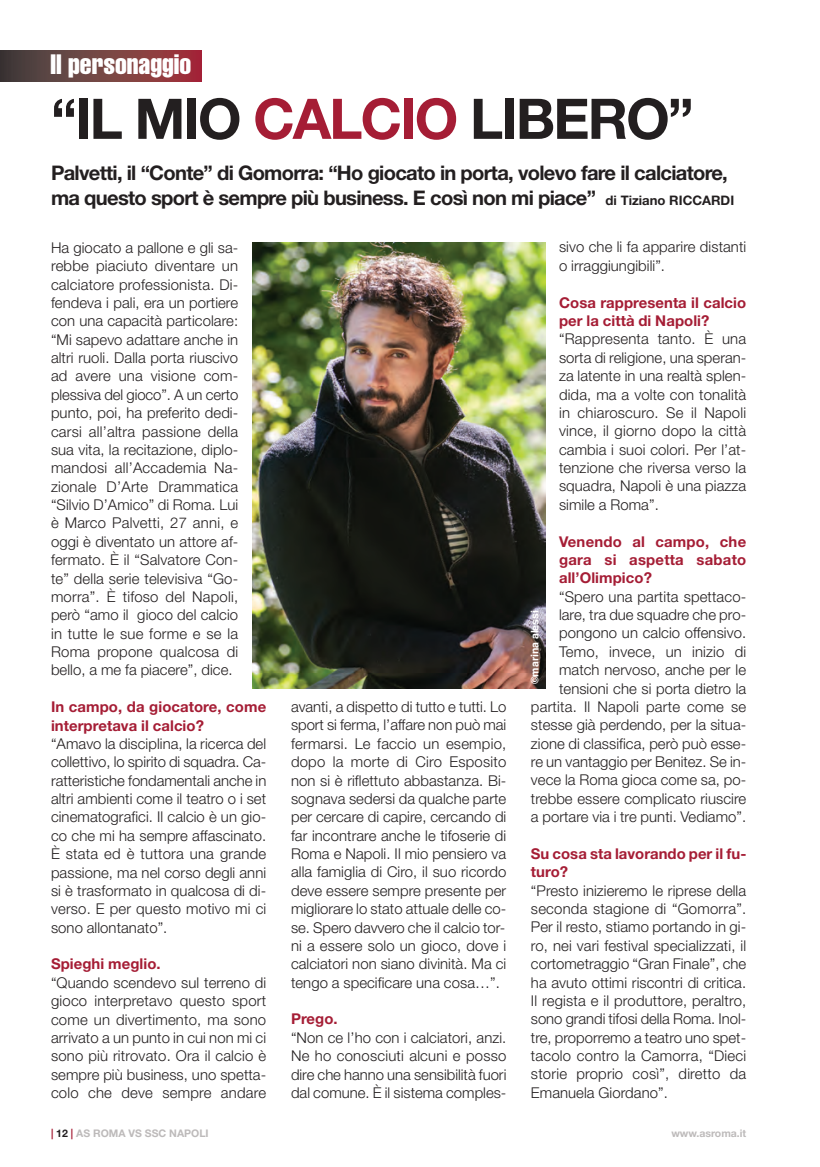
<style>
.page{position:relative;width:820px;height:1167px;background:#fff}
.page>*{position:absolute;margin:0;border:0;box-sizing:border-box;transform-origin:0 0}
.t1{font:700 56px "Helvetica Neue LT Pro";letter-spacing:-.035em;color:#231f20}
.t2{font:extra-condensed 27.65px "Helvetica";color:#fff}
.t3{font:700 20.12px/24.5px "Helvetica Neue LT Pro";letter-spacing:-.035em;color:#231f20}
.t4{font:300 14.88px/18.4px "Helvetica Neue LT Pro";letter-spacing:.005em;color:#231f20;text-align:justify}
.t5{font:700 14.88px/18.4px "Helvetica Neue LT Pro";letter-spacing:.005em;color:#a51d35}
.t6{font:700 10.5px "Helvetica Neue LT Pro";color:#bdbaba}
.t7{font:700 10.5px "Helvetica";color:#fff}
.s1{color:#a51d35}
.s2{font-size:13.12px}
.s3{color:#231f20}
</style>
<div class="page">
<svg style="left:0;top:51px;width:201px;height:31px;background:#733e3f"></svg>
<img style="left:252px;top:242px;width:292px;height:446px">
<h2 class="t2" style="left:51px;top:54px;width:142px">Il personaggio</h2>
<h1 class="t1" style="left:51px;top:99px;width:644px">“IL MIO <span class="s1">CALCIO</span> LIBERO”</h1>
<h3 class="t3" style="left:51px;top:163px;width:684px">Palvetti, il “Conte” di Gomorra: “Ho giocato in porta, volevo fare il calciatore, ma questo sport è sempre più business. E così non mi piace” <span class="s2">di Tiziano RICCARDI</span></h3>
<p class="t4" style="left:51px;top:240px;width:189px">Ha giocato a pallone e gli sa&shy;rebbe piaciuto diventare un calciatore professionista. Di&shy;fendeva i pali, era un portiere con una capacità particolare: “Mi sapevo adattare anche in altri ruoli. Dalla porta riuscivo ad avere una visione com&shy;plessiva del gioco”. A un certo punto, poi, ha preferito dedi&shy;carsi all’altra passione della sua vita, la recitazione, diplo&shy;mandosi all’Accademia Na&shy;zionale D’Arte Drammatica “Silvio D’Amico” di Roma. Lui è Marco Palvetti, 27 anni, e oggi è diventato un attore af&shy;fermato. È il “Salvatore Con&shy;te” della serie televisiva “Go&shy;morra”. È tifoso del Napoli, però “amo il gioco del calcio in tutte le sue forme e se la Roma propone qualcosa di bello, a me fa piacere”, dice.</p>
<p class="t5" style="left:51px;top:699px;width:216px">In campo, da giocatore, come interpretava il calcio?</p>
<p class="t4" style="left:51px;top:736px;width:217px">“Amavo la disciplina, la ricerca del collettivo, lo spirito di squadra. Ca&shy;ratteristiche fondamentali anche in altri ambienti come il teatro o i set cinematografici. Il calcio è un gio&shy;co che mi ha sempre affascinato.<br>È stata ed è tuttora una grande passione, ma nel corso degli anni si è trasformato in qualcosa di di&shy;verso. E per questo motivo mi ci sono allontanato”.</p>
<p class="t5" style="left:51px;top:956px;width:111px">Spieghi meglio.</p>
<p class="t4" style="left:51px;top:974px;width:217px">“Quando scendevo sul terreno di gioco interpretavo questo sport come un divertimento, ma sono arrivato a un punto in cui non mi ci sono più ritrovato. Ora il calcio è sempre più business, uno spetta&shy;colo che deve sempre andare</p>
<p class="t4" style="left:291px;top:699px;width:217px">avanti, a dispetto di tutto e tutti. Lo sport si ferma, l’affare non può mai fermarsi. Le faccio un esempio, dopo la morte di Ciro Esposito non si è riflettuto abbastanza. Bi&shy;sognava sedersi da qualche parte per cercare di capire, cercando di far incontrare anche le tifoserie di Roma e Napoli. Il mio pensiero va alla famiglia di Ciro, il suo ricordo deve essere sempre presente per migliorare lo stato attuale delle co&shy;se. Spero davvero che il calcio tor&shy;ni a essere solo un gioco, dove i calciatori non siano divinità. Ma ci tengo a specificare una cosa…”.</p>
<p class="t5" style="left:291px;top:1011px;width:48px">Prego.</p>
<p class="t4" style="left:291px;top:1029px;width:217px">“Non ce l’ho con i calciatori, anzi.<br>Ne ho conosciuti alcuni e posso dire che hanno una sensibilità fuori dal comune. È il sistema comples-</p>
<p class="t4" style="left:558px;top:239px;width:189px">sivo che li fa apparire distanti o irraggiungibili”.</p>
<p class="t5" style="left:558px;top:294px;width:188px">Cosa rappresenta il calcio per la città di Napoli?</p>
<p class="t4" style="left:558px;top:331px;width:189px">“Rappresenta tanto. È una sorta di religione, una speran&shy;za latente in una realtà splen&shy;dida, ma a volte con tonalità in chiaroscuro. Se il Napoli vince, il giorno dopo la città cambia i suoi colori. Per l’at&shy;tenzione che riversa verso la squadra, Napoli è una piazza simile a Roma”.</p>
<p class="t5" style="left:558px;top:533px;width:189px;text-align:justify">Venendo al campo, che gara si aspetta sabato all’Olimpico?</p>
<p class="t4" style="left:530px;top:588px;width:217px;text-align:right">“Spero una partita spettaco&shy;lare, tra due squadre che pro&shy;pongono un calcio offensivo.<br>Temo, invece, un inizio di match nervoso, anche per le tensioni che si porta dietro la partita. Il Napoli parte come se stesse già perdendo, per la situa&shy;zione di classifica, però può esse&shy;re un vantaggio per Benitez. Se in&shy;vece la Roma gioca come sa, po&shy;trebbe essere complicato riuscire a portare via i tre punti. Vediamo”.</p>
<p class="t5" style="left:530px;top:846px;width:217px">Su cosa sta lavorando per il fu&shy;turo?</p>
<p class="t4" style="left:530px;top:882px;width:217px">“Presto inizieremo le riprese della seconda stagione di “Gomorra”.<br>Per il resto, stiamo portando in gi&shy;ro, nei vari festival specializzati, il cortometraggio “Gran Finale”, che ha avuto ottimi riscontri di critica.<br>Il regista e il produttore, peraltro, sono grandi tifosi della Roma. Inol&shy;tre, proporremo a teatro uno spet&shy;tacolo contro la Camorra, “Dieci storie proprio così”, diretto da Emanuela Giordano”.</p>
<p class="t7" style="left:528px;top:684px;width:76px;rotate:-90deg">©marina alessi</p>
<p class="t6" style="left:51px;top:1129px;width:159px"><span class="s1">|</span> <span class="s3">12</span> <span class="s1">|</span> AS ROMA VS SSC NAPOLI</p>
<p class="t6" style="left:671px;top:1129px;width:76px">www.asroma.it</p>
</div>
